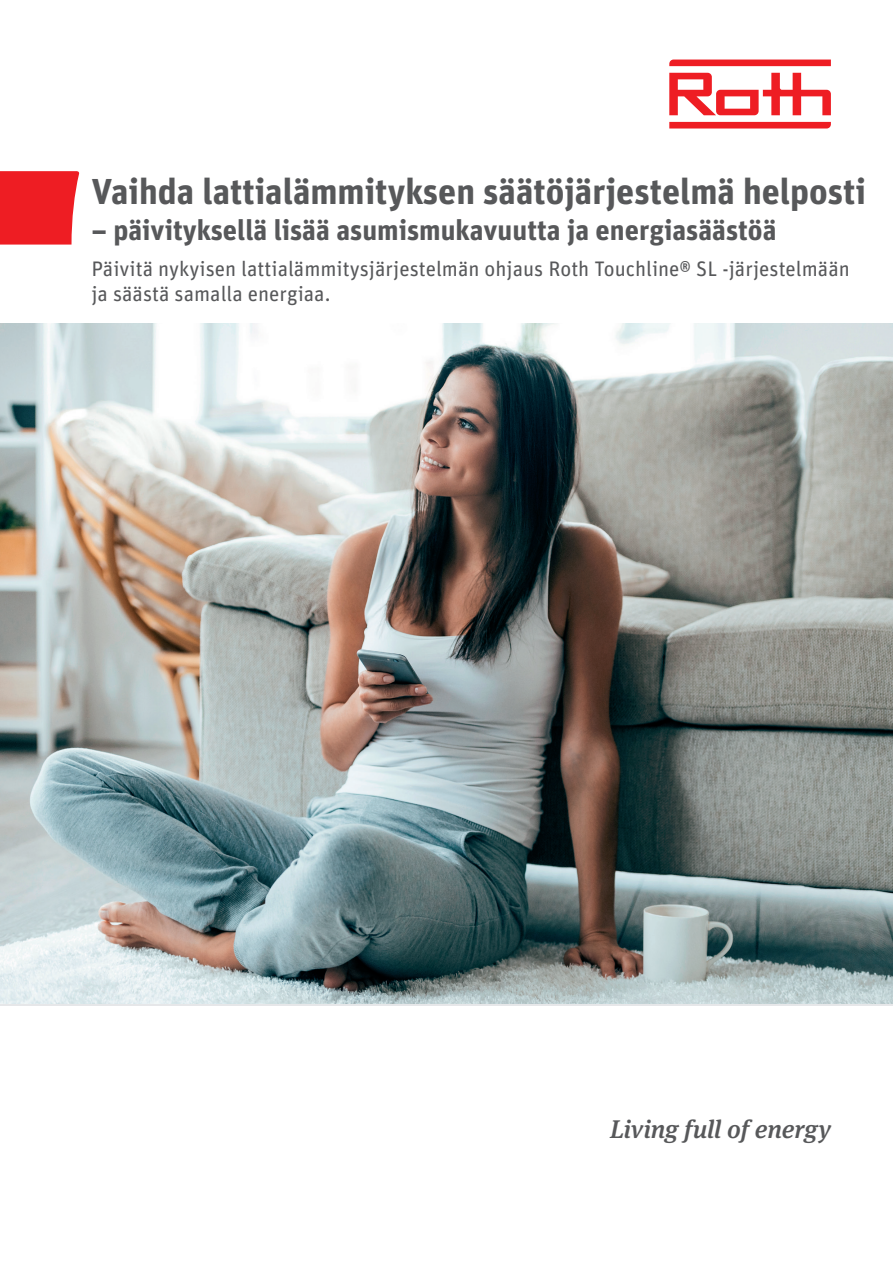
<style>
.page{position:relative;width:893px;height:1263px;background:#fff}
.page>*{position:absolute;margin:0;border:0;box-sizing:border-box;transform-origin:0 0}
.t1{font:700 36px "Unit OT";color:#57585a}
.t2{font:700 28.5px "Unit OT";color:#57585a}
.t3{font:italic 500 25.5px "Meta Serif OT";letter-spacing:-.005em;color:#57585a}
.t4{font:21px/25.2px "Unit OT";color:#57585a}
</style>
<div class="page">
<img style="left:0;top:323px;width:893px;height:681px">
<svg style="left:669px;top:122px;width:162px;height:7px"></svg>
<svg style="left:669px;top:60px;width:162px;height:6px"></svg>
<svg style="left:669px;top:73px;width:162px;height:42px"></svg>
<svg style="left:0;top:171px;width:80px;height:74px;background:#ef2f34"></svg>
<p class="t1" style="left:91px;top:168px;width:776px">Vaihda lattialämmityksen säätöjärjestelmä helposti</p>
<p class="t2" style="left:91px;top:211px;width:687px">– päivityksellä lisää asumismukavuutta ja energiasäästöä</p>
<p class="t4" style="left:91px;top:256px;width:760px">Päivitä nykyisen lattialämmitysjärjestelmän ohjaus Roth Touchline® SL -järjestelmään ja säästä samalla energiaa.</p>
<p class="t3" style="left:610px;top:1113px;width:222px">Living full of energy</p>
</div>
